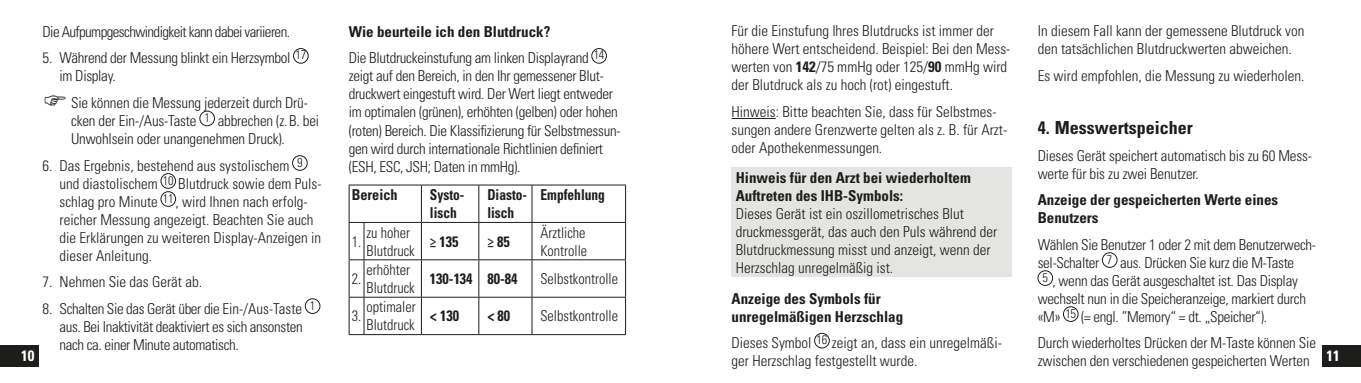
<style>
.page{position:relative;width:1361px;height:383px;background:#fff}
.page>*{position:absolute;margin:0;border:0;box-sizing:border-box;transform-origin:0 0}
.t1{font:700 condensed 18px "Univers LT Std";color:#1d1d1b}
.t2{font:300 condensed 15px/18px "Univers LT Std";color:#1d1d1b}
.t3{font:300 condensed 15px/18px "Univers LT Std";letter-spacing:-.02em;color:#1d1d1b}
.t4{font:700 condensed 15px/18px "Univers LT Std";color:#1d1d1b}
.t5{font:300 condensed 15px/18px "Univers LT Std";letter-spacing:-.025em;color:#1d1d1b}
.t6{font:300 condensed 15px/18px "Univers LT Std";color:#1d1d1b;scale:.95 1}
.t7{font:300 condensed 15px "Univers LT Std";letter-spacing:-.04em;color:#1d1d1b}
.t8{font:700 condensed 15px "Univers LT Std";color:#1d1d1b;scale:.95 1}
.t9{font:700 condensed 15px/18px "Univers LT Std";color:#1d1d1b;scale:.9 1}
.t10{font:700 condensed 15px "Univers LT Std";color:#fff}
.s1{font-weight:700}
</style>
<div class="page">
<div style="left:0;top:345px;width:38px;height:21px;background:#1d1d1b"></div>
<div style="left:1322px;top:345px;width:39px;height:21px;background:#1d1d1b"></div>
<hr style="left:731px;top:118px;width:44px;height:1px;background:#1d1d1b">
<div style="left:731px;top:168px;width:281px;height:109px;background:#e4e4e3"></div>
<div style="left:814px;top:333px;width:15px;height:15px;border:1px solid #1d1d1b;border-radius:50%"></div>
<div style="left:1102px;top:252px;width:15px;height:15px;border:1px solid #1d1d1b;border-radius:50%"></div>
<div style="left:1037px;top:270px;width:16px;height:15px;border:1px solid #1d1d1b;border-radius:50%"></div>
<div style="left:1063px;top:306px;width:15px;height:15px;border:1px solid #1d1d1b;border-radius:50%"></div>
<div style="left:293px;top:48px;width:15px;height:15px;border:1px solid #1d1d1b;border-radius:50%"></div>
<div style="left:200px;top:111px;width:15px;height:15px;border:1px solid #1d1d1b;border-radius:50%"></div>
<div style="left:292px;top:155px;width:15px;height:15px;border:1px solid #1d1d1b;border-radius:50%"></div>
<div style="left:161px;top:173px;width:15px;height:15px;border:1px solid #1d1d1b;border-radius:50%"></div>
<div style="left:161px;top:191px;width:15px;height:15px;border:1px solid #1d1d1b;border-radius:50%"></div>
<div style="left:305px;top:298px;width:15px;height:15px;border:1px solid #1d1d1b;border-radius:50%"></div>
<div style="left:591px;top:48px;width:15px;height:15px;border:1px solid #1d1d1b;border-radius:50%"></div>
<svg style="left:350px;top:223px;width:275px;height:111px"></svg>
<svg style="left:350px;top:185px;width:14px;height:1px"></svg>
<hr style="left:349px;top:185px;width:1px;height:37px;background:#1d1d1b">
<hr style="left:364px;top:185px;width:57px;height:1px;background:#1d1d1b">
<hr style="left:421px;top:185px;width:58px;height:1px;background:#1d1d1b">
<hr style="left:421px;top:185px;width:1px;height:37px;background:#1d1d1b">
<hr style="left:479px;top:185px;width:53px;height:1px;background:#1d1d1b">
<hr style="left:478px;top:185px;width:1px;height:37px;background:#1d1d1b">
<hr style="left:532px;top:185px;width:94px;height:1px;background:#1d1d1b">
<hr style="left:531px;top:185px;width:1px;height:37px;background:#1d1d1b">
<hr style="left:625px;top:185px;width:1px;height:37px;background:#1d1d1b">
<svg style="left:349px;top:222px;width:15px;height:1px"></svg>
<hr style="left:349px;top:223px;width:1px;height:36px;background:#1d1d1b">
<hr style="left:364px;top:222px;width:57px;height:1px;background:#1d1d1b">
<hr style="left:364px;top:223px;width:1px;height:36px;background:#1d1d1b">
<hr style="left:421px;top:222px;width:58px;height:1px;background:#1d1d1b">
<hr style="left:421px;top:223px;width:1px;height:36px;background:#1d1d1b">
<hr style="left:479px;top:222px;width:53px;height:1px;background:#1d1d1b">
<hr style="left:478px;top:223px;width:1px;height:36px;background:#1d1d1b">
<hr style="left:532px;top:222px;width:94px;height:1px;background:#1d1d1b">
<hr style="left:531px;top:223px;width:1px;height:36px;background:#1d1d1b">
<hr style="left:625px;top:223px;width:1px;height:36px;background:#1d1d1b">
<svg style="left:349px;top:259px;width:15px;height:1px"></svg>
<hr style="left:349px;top:260px;width:1px;height:37px;background:#1d1d1b">
<hr style="left:364px;top:259px;width:57px;height:1px;background:#1d1d1b">
<hr style="left:364px;top:260px;width:1px;height:37px;background:#1d1d1b">
<hr style="left:421px;top:259px;width:58px;height:1px;background:#1d1d1b">
<hr style="left:421px;top:260px;width:1px;height:37px;background:#1d1d1b">
<hr style="left:479px;top:259px;width:53px;height:1px;background:#1d1d1b">
<hr style="left:478px;top:260px;width:1px;height:37px;background:#1d1d1b">
<hr style="left:532px;top:259px;width:94px;height:1px;background:#1d1d1b">
<hr style="left:531px;top:260px;width:1px;height:37px;background:#1d1d1b">
<hr style="left:625px;top:260px;width:1px;height:37px;background:#1d1d1b">
<svg style="left:350px;top:297px;width:14px;height:1px"></svg>
<hr style="left:349px;top:297px;width:1px;height:37px;background:#1d1d1b">
<hr style="left:364px;top:297px;width:57px;height:1px;background:#1d1d1b">
<hr style="left:364px;top:297px;width:1px;height:37px;background:#1d1d1b">
<hr style="left:421px;top:297px;width:58px;height:1px;background:#1d1d1b">
<hr style="left:421px;top:297px;width:1px;height:37px;background:#1d1d1b">
<hr style="left:479px;top:297px;width:53px;height:1px;background:#1d1d1b">
<hr style="left:478px;top:297px;width:1px;height:37px;background:#1d1d1b">
<hr style="left:532px;top:297px;width:94px;height:1px;background:#1d1d1b">
<hr style="left:531px;top:297px;width:1px;height:37px;background:#1d1d1b">
<hr style="left:625px;top:297px;width:1px;height:37px;background:#1d1d1b">
<svg style="left:349px;top:334px;width:15px;height:1px"></svg>
<hr style="left:364px;top:334px;width:57px;height:1px;background:#1d1d1b">
<hr style="left:421px;top:334px;width:58px;height:1px;background:#1d1d1b">
<hr style="left:479px;top:334px;width:53px;height:1px;background:#1d1d1b">
<hr style="left:532px;top:334px;width:94px;height:1px;background:#1d1d1b">
<p class="t2" style="left:731px;top:22px;width:280px">Für die Einstufung Ihres Blutdrucks ist immer der höhere Wert entscheidend. Beispiel: Bei den Mess&shy;werten von <span class="s1">142</span>/75 mmHg oder 125/<span class="s1">90</span> mmHg wird der Blutdruck als zu hoch (rot) eingestuft.</p>
<p class="t2" style="left:731px;top:103px;width:277px">Hinweis: Bitte beachten Sie, dass für Selbstmes&shy;sungen andere Grenzwerte gelten als z. B. für Arzt&shy;oder Apothekenmessungen.</p>
<p class="t4" style="left:736px;top:168px;width:236px">Hinweis für den Arzt bei wiederholtem<br>Auftreten des IHB-Symbols:</p>
<p class="t2" style="left:736px;top:204px;width:263px">Dieses Gerät ist ein oszillometrisches Blut druckmessgerät, das auch den Puls während der Blutdruckmessung misst und anzeigt, wenn der Herzschlag unregelmäßig ist.</p>
<p class="t4" style="left:731px;top:289px;width:173px">Anzeige des Symbols für unregelmäßigen Herzschlag</p>
<p class="t2" style="left:731px;top:334px;width:272px">Dieses Symbol <sup>16</sup> zeigt an, dass ein unregelmäßi&shy;ger Herzschlag festgestellt wurde.</p>
<p class="t2" style="left:1037px;top:22px;width:268px">In diesem Fall kann der gemessene Blutdruck von den tatsächlichen Blutdruckwerten abweichen.</p>
<p class="t2" style="left:1037px;top:67px;width:268px">Es wird empfohlen, die Messung zu wiederholen.</p>
<p class="t1" style="left:1037px;top:116px;width:156px">4. Messwertspeicher</p>
<p class="t2" style="left:1037px;top:146px;width:276px">Dieses Gerät speichert automatisch bis zu 60 Mess&shy;werte für bis zu zwei Benutzer.</p>
<p class="t4" style="left:1037px;top:190px;width:242px">Anzeige der gespeicherten Werte eines<br>Benutzers</p>
<p class="t3" style="left:1037px;top:235px;width:280px">Wählen Sie Benutzer 1 oder 2 mit dem Benutzerwech-</p>
<p class="t3" style="left:1037px;top:253px;width:258px">sel-Schalter <sup>7</sup> aus. Drücken Sie kurz die M-Taste</p>
<p class="t3" style="left:1042px;top:271px;width:257px"><sup>5</sup> , wenn das Gerät ausgeschaltet ist. Das Display</p>
<p class="t3" style="left:1037px;top:289px;width:270px">wechselt nun in die Speicheranzeige, markiert durch</p>
<p class="t3" style="left:1037px;top:307px;width:231px">«M» <sup>15</sup> (= engl. ”Memory“ = dt. „Speicher“).</p>
<p class="t2" style="left:1037px;top:334px;width:280px">Durch wiederholtes Drücken der M-Taste können Sie zwischen den verschiedenen gespeicherten Werten</p>
<p class="t3" style="left:349px;top:18px;width:257px;line-height:26.5px"><span class="s1">Wie beurteile ich den Blutdruck?<br></span>Die Blutdruckeinstufung am linken Displayrand <sup>14</sup></p>
<p class="t3" style="left:349px;top:67px;width:273px">zeigt auf den Bereich, in den Ihr gemessener Blut&shy;druckwert eingestuft wird. Der Wert liegt entweder im optimalen (grünen), erhöhten (gelben) oder hohen (roten) Bereich. Die Klassifizierung für Selbstmessun&shy;gen wird durch internationale Richtlinien definiert (ESH, ESC, JSH; Daten in mmHg).</p>
<p class="t8" style="left:352px;top:185px;width:50px">Bereich</p>
<p class="t9" style="left:430px;top:186px;width:40px">Systo&shy;lisch</p>
<p class="t9" style="left:487px;top:186px;width:46px">Diasto&shy;lisch</p>
<p class="t9" style="left:540px;top:186px;width:73px">Empfehlung</p>
<p class="t6" style="left:352px;top:232px;width:11px">1.</p>
<p class="t6" style="left:366px;top:223px;width:52px">zu hoher<br>Blutdruck</p>
<p class="t8" style="left:430px;top:232px;width:32px">≥ 135</p>
<p class="t8" style="left:487px;top:232px;width:25px">≥ 85</p>
<p class="t6" style="left:540px;top:223px;width:51px">Ärztliche<br>Kontrolle</p>
<p class="t6" style="left:352px;top:269px;width:11px">2.</p>
<p class="t6" style="left:366px;top:260px;width:52px">erhöhter<br>Blutdruck</p>
<p class="t8" style="left:430px;top:269px;width:94px">130-134 80-84</p>
<p class="t6" style="left:540px;top:269px;width:83px">Selbstkontrolle</p>
<p class="t6" style="left:352px;top:307px;width:11px">3.</p>
<p class="t6" style="left:366px;top:298px;width:53px">optimaler<br>Blutdruck</p>
<p class="t8" style="left:430px;top:307px;width:32px">&lt; 130</p>
<p class="t8" style="left:487px;top:307px;width:26px">&lt; 80</p>
<p class="t6" style="left:540px;top:307px;width:83px">Selbstkontrolle</p>
<p class="t7" style="left:43px;top:23px;width:249px">Die Aufpumpgeschwindigkeit kann dabei variieren.</p>
<p class="t3" style="left:60px;top:49px;width:248px;text-indent:-17px">5. Während der Messung blinkt ein Herzsymbol <sup>17 </sup>im Display.</p>
<p class="t2" style="left:71px;top:94px;width:250px">Sie können die Messung jederzeit durch Drü&shy;cken der Ein-/Aus-Taste <sup>1</sup> abbrechen (z.B. bei<br>Unwohlsein oder unangenehmen Druck).</p>
<p class="t2" style="left:60px;top:156px;width:263px;text-indent:-17px">6. Das Ergebnis, bestehend aus systolischem <sup>9 </sup>und diastolischem <sup>10</sup> Blutdruck sowie dem Puls&shy;schlag pro Minute <sup>11</sup> , wird Ihnen nach erfolg&shy;reicher Messung angezeigt. Beachten Sie auch die Erklärungen zu weiteren Display-Anzeigen in dieser Anleitung.</p>
<p class="t2" style="left:43px;top:273px;width:161px">7. Nehmen Sie das Gerät ab.</p>
<p class="t5" style="left:60px;top:299px;width:257px;text-indent:-17px">8. Schalten Sie das Gerät über die Ein-/Aus-Taste <sup>1 </sup>aus. Bei Inaktivität deaktiviert es sich ansonsten nach ca. einer Minute automatisch.</p>
<p class="t10" style="left:21px;top:346px;width:15px">10</p>
<p class="t10" style="left:1326px;top:346px;width:15px">11</p>
</div>
